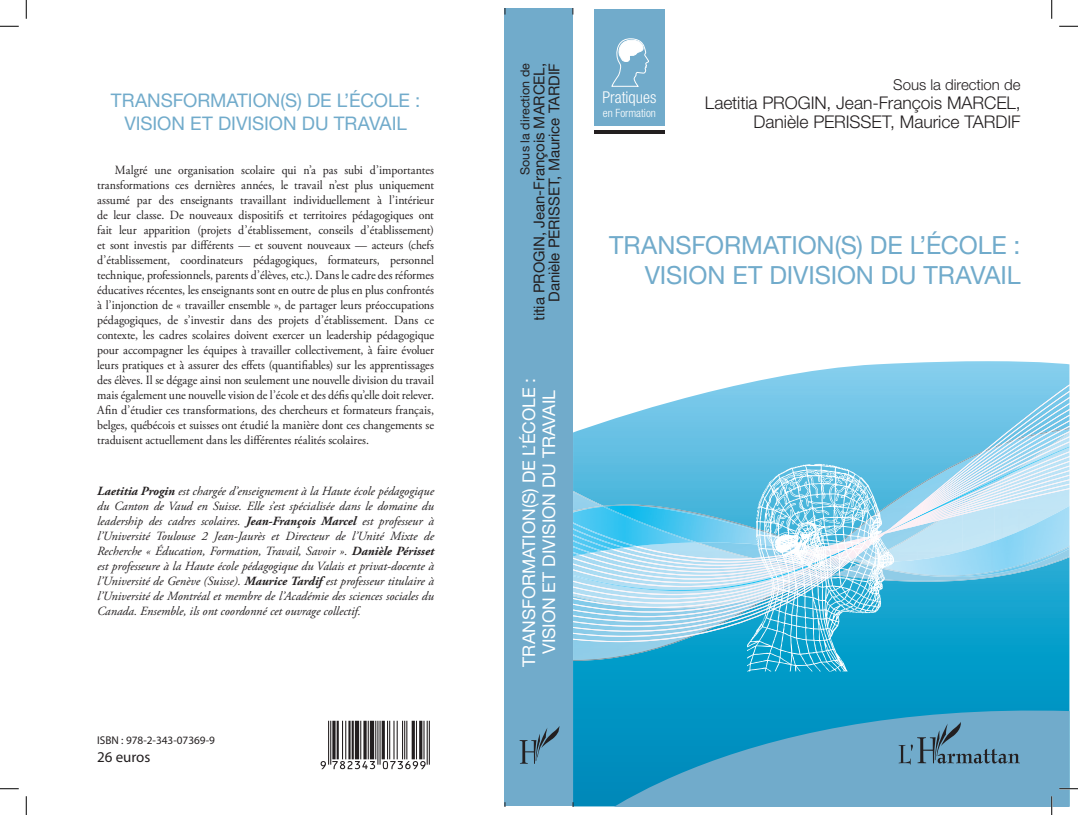
<style>
.page{position:relative;width:1078px;height:815px;background:#fff}
.page>*{position:absolute;margin:0;border:0;box-sizing:border-box;transform-origin:0 0}
.t1{font:25px/30px "Helvetica Neue LT Std";letter-spacing:-.005em;color:#71abcb;text-align:right}
.t2{font:18.75px/22.5px "Helvetica Neue LT Std";letter-spacing:-.005em;color:#71abcb;text-align:center}
.t3{font:300 17.5px/18.8px "Helvetica Neue LT Std";letter-spacing:-.005em;color:#231f20;text-align:right}
.t4{font:17.5px/20px "Helvetica Neue LT Std";letter-spacing:-.005em;color:#fff;text-align:center}
.t5{font:300 condensed 16.25px "Helvetica Neue LT Std";color:#fff}
.t6{font:15px/15px "Helvetica Neue LT Std";letter-spacing:-.005em;color:#231f20;text-align:right}
.t7{font:300 15px "Helvetica Neue LT Std";color:#231f20}
.t8{font:15px "Myriad Pro";color:#231f20}
.t9{font:12.5px/15px "Adobe Garamond Pro";color:#231f20;text-align:justify;scale:.95 1}
.t10{font:italic 12.5px/15px "Adobe Garamond Pro";color:#231f20;text-align:justify}
.t11{font:12.5px "Helvetica Neue LT Std";letter-spacing:.005em;color:#231f20}
.t12{font:300 condensed 11.38px "Helvetica Neue LT Std";color:#fff}
.t13{font:11.25px "Myriad Pro";color:#231f20}
.s1{font-weight:700}
</style>
<div class="page">
<div style="left:573px;top:637px;width:496px;height:73px;background:#0098c6"></div>
<svg style="left:743px;top:361px;width:326px;height:23px;fill:#84cdec"></svg>
<svg style="left:573px;top:426px;width:17px;height:211px;background:#8ecfea"></svg>
<svg style="left:590px;top:384px;width:479px;height:257px;background:#82cbe9"></svg>
<img style="left:573px;top:506px;width:60px;height:50px">
<img style="left:603px;top:506px;width:30px;height:16px">
<svg style="left:590px;top:505px;width:15px;height:3px"></svg>
<img style="left:573px;top:522px;width:60px;height:6px">
<img style="left:573px;top:528px;width:60px;height:6px">
<img style="left:573px;top:534px;width:60px;height:6px">
<img style="left:573px;top:540px;width:60px;height:6px">
<img style="left:573px;top:546px;width:60px;height:5px">
<img style="left:573px;top:551px;width:60px;height:4px">
<svg style="left:633px;top:463px;width:436px;height:209px;background:#71c6e3"></svg>
<div style="left:505px;top:9px;width:68px;height:797px;background:#71abcb"></div>
<svg style="left:573px;top:710px;width:496px;height:96px;background:#45a0c6"></svg>
<svg style="left:898px;top:721px;width:121px;height:43px;background:#6596b2"></svg>
<svg style="left:519px;top:726px;width:40px;height:37px"></svg>
<div style="left:594px;top:9px;width:70px;height:116px;background:#71abcb"></div>
<svg style="left:611px;top:39px;width:37px;height:47px"></svg>
<hr style="left:594px;top:130px;width:70px;height:3px;background:#231f20">
<svg style="left:320px;top:720px;width:110px;height:49px"></svg>
<svg style="left:0;top:25px;width:19px;height:2px"></svg>
<svg style="left:1059px;top:25px;width:18px;height:2px"></svg>
<svg style="left:0;top:788px;width:19px;height:1px"></svg>
<svg style="left:1058px;top:787px;width:19px;height:2px"></svg>
<svg style="left:25px;top:0;width:2px;height:19px"></svg>
<svg style="left:25px;top:796px;width:2px;height:18px"></svg>
<svg style="left:1051px;top:0;width:1px;height:19px"></svg>
<svg style="left:1050px;top:796px;width:2px;height:18px"></svg>
<h2 class="t2" style="left:111px;top:89px;width:311px">TRANSFORMATION(S) DE L’ÉCOLE :<br>VISION ET DIVISION DU TRAVAIL</h2>
<p class="t9" style="left:97px;top:162px;width:356px;text-indent:18px">Malgré une organisation scolaire qui n’a pas subi d’importantes transformations ces dernières années, le travail n’est plus uniquement assumé par des enseignants travaillant individuellement à l’intérieur de leur classe. De nouveaux dispositifs et territoires pédagogiques ont fait leur apparition (projets d’établissement, conseils d’établissement) et sont investis par différents — et souvent nouveaux — acteurs (chefs d’établissement, coordinateurs pédagogiques, formateurs, personnel technique, professionnels, parents d’élèves, etc.). Dans le cadre des réformes éducatives récentes, les enseignants sont en outre de plus en plus confrontés à l’injonction de « travailler ensemble », de partager leurs préoccupations pédagogiques, de s’investir dans des projets d’établissement. Dans ce contexte, les cadres scolaires doivent exercer un leadership pédagogique pour accompagner les équipes à travailler collectivement, à faire évoluer leurs pratiques et à assurer des effets (quantifiables) sur les apprentissages des élèves. Il se dégage ainsi non seulement une nouvelle division du travail mais également une nouvelle vision de l’école et des défis qu’elle doit relever.<br>Afin d’étudier ces transformations, des chercheurs et formateurs français, belges, québécois et suisses ont étudié la manière dont ces changements se traduisent actuellement dans les différentes réalités scolaires.</p>
<p class="t10" style="left:97px;top:483px;width:338px"><span class="s1">Laetitia Progin</span> est chargée d’enseignement à la Haute école pédagogique du Canton de Vaud en Suisse. Elle s’est spécialisée dans le domaine du leadership des cadres scolaires. <span class="s1">Jean-François Marcel</span> est professeur à l’Université Toulouse 2 Jean-Jaurès et Directeur de l’Unité Mixte de Recherche « Éducation, Formation, Travail, Savoir ». <span class="s1">Danièle Périsset </span>est professeure à la Haute école pédagogique du Valais et privat-docente à l’Université de Genève (Suisse). <span class="s1">Maurice Tardif</span> est professeur titulaire à l’Université de Montréal et membre de l’Académie des sciences sociales du Canada. Ensemble, ils ont coordonné cet ouvrage collectif.</p>
<p class="t13" style="left:97px;top:733px;width:119px">ISBN : 978-2-343-07369-9</p>
<p class="t8" style="left:97px;top:748px;width:55px">26 euros</p>
<p class="t11" style="left:517px;top:175px;width:113px;rotate:-90deg">Sous la direction de</p>
<p class="t6" style="left:531px;top:345px;width:284px;rotate:-90deg">Laetitia PROGIN, Jean-François MARCEL,<br>Danièle PERISSET, Maurice TARDIF</p>
<h3 class="t4" style="left:518px;top:666px;width:290px;rotate:-90deg">TRANSFORMATION(S) DE L’ÉCOLE :<br>VISION ET DIVISION DU TRAVAIL</h3>
<h3 class="t5" style="left:602px;top:88px;width:55px">Pratiques</h3>
<p class="t12" style="left:602px;top:106px;width:55px">en Formation</p>
<p class="t7" style="left:893px;top:76px;width:129px">Sous la direction de</p>
<h3 class="t3" style="left:704px;top:93px;width:317px">Laetitia PROGIN, Jean-François MARCEL,<br>Danièle PERISSET, Maurice TARDIF</h3>
<h1 class="t1" style="left:609px;top:230px;width:413px">TRANSFORMATION(S) DE L’ÉCOLE :<br>VISION ET DIVISION DU TRAVAIL</h1>
</div>
